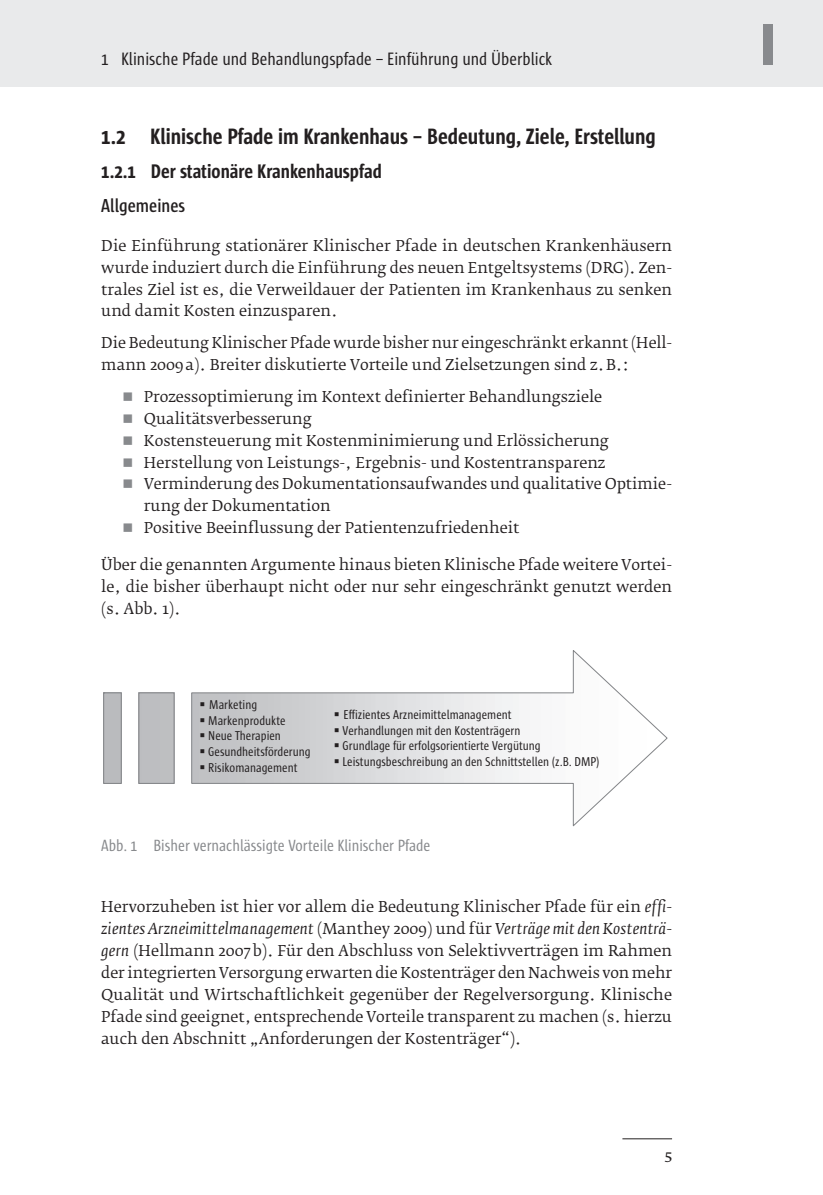
<style>
.page{position:relative;width:823px;height:1195px;background:#fff}
.page>*{position:absolute;margin:0;border:0;box-sizing:border-box;transform-origin:0 0}
.t1{font:800 59.5px "Sun Cd";color:#888a8d}
.t2{font:700 22.75px "Sun Cd";color:#231f20}
.t3{font:700 20.12px "Sun Cd";color:#231f20}
.t4{font:600 19.25px "Sun Cd";color:#231f20}
.t5{font:18.38px "Sun Cd";color:#231f20}
.t6{font:16.62px "Sun Cd";color:#888a8d}
.t7{font:15.75px "Fedra Serif B Pro";color:#231f20}
.t8{font:14.88px/21.9px "Fedra Serif B Pro";color:#231f20;text-align:justify}
.t9{font:13.12px/15.8px "Sun Cd";color:#231f20}
.s1{font-style:italic}
</style>
<div class="page">
<hr style="left:0;top:0;width:2px;height:86px;background:#e9eaeb">
<hr style="left:622px;top:1138px;width:50px;height:1px;background:#231f20">
<div style="left:2px;top:0;width:821px;height:86px;background:#e9eaeb"></div>
<svg style="left:139px;top:650px;width:528px;height:176px"></svg>
<div style="left:104px;top:693px;width:17px;height:90px;border:1px solid #828487"></div>
<svg style="left:201px;top:702px;width:3px;height:4px"></svg>
<svg style="left:201px;top:718px;width:3px;height:4px"></svg>
<svg style="left:201px;top:733px;width:3px;height:4px"></svg>
<svg style="left:201px;top:749px;width:3px;height:4px"></svg>
<svg style="left:201px;top:765px;width:3px;height:4px"></svg>
<svg style="left:335px;top:712px;width:4px;height:4px"></svg>
<svg style="left:335px;top:728px;width:4px;height:4px"></svg>
<svg style="left:335px;top:743px;width:4px;height:4px"></svg>
<svg style="left:335px;top:759px;width:4px;height:4px"></svg>
<p class="t5" style="left:101px;top:52px;width:452px">1 Klinische Pfade und Behandlungspfade – Einführung und Überblick</p>
<h2 class="t2" style="left:101px;top:127px;width:556px">1.2 Klinische Pfade im Krankenhaus – Bedeutung, Ziele, Erstellung</h2>
<h3 class="t3" style="left:101px;top:163px;width:282px">1.2.1 Der stationäre Krankenhauspfad</h3>
<p class="t4" style="left:101px;top:198px;width:85px">Allgemeines</p>
<p class="t8" style="left:101px;top:236px;width:572px">Die Einführung stationärer Klinischer Pfade in deutschen Krankenhäusern wurde induziert durch die Einführung des neuen Entgeltsystems (DRG). Zen&shy;trales Ziel ist es, die Verweildauer der Patienten im Krankenhaus zu senken und damit Kosten einzusparen.</p>
<p class="t8" style="left:101px;top:333px;width:572px">Die Bedeutung Klinischer Pfade wurde bisher nur eingeschränkt erkannt (Hell&shy;mann 2009 a). Breiter diskutierte Vorteile und Zielsetzungen sind z. B.:</p>
<p class="t8" style="left:144px;top:387px;width:529px;text-align:left">Prozessoptimierung im Kontext definierter Behandlungsziele Qualitätsverbesserung<br>Kostensteuerung mit Kostenminimierung und Erlössicherung Herstellung von Leistungs-, Ergebnis- und Kostentransparenz Verminderung des Dokumentationsaufwandes und qualitative Optimie&shy;rung der Dokumentation<br>Positive Beeinflussung der Patientenzufriedenheit</p>
<p class="t8" style="left:101px;top:555px;width:572px">Über die genannten Argumente hinaus bieten Klinische Pfade weitere Vortei&shy;le, die bisher überhaupt nicht oder nur sehr eingeschränkt genutzt werden (s. Abb. 1).</p>
<p class="t9" style="left:208px;top:697px;width:104px">Marketing<br>Markenprodukte<br>Neue Therapien<br>Gesundheitsförderung<br>Risikomanagement</p>
<p class="t9" style="left:342px;top:707px;width:258px">Effizientes Arzneimittelmanagement<br>Verhandlungen mit den Kostenträgern<br>Grundlage für erfolgsorientierte Vergütung Leistungsbeschreibung an den Schnittstellen (z.B. DMP)</p>
<p class="t6" style="left:101px;top:839px;width:331px">Abb. 1 Bisher vernachlässigte Vorteile Klinischer Pfade</p>
<p class="t8" style="left:101px;top:897px;width:572px">Hervorzuheben ist hier vor allem die Bedeutung Klinischer Pfade für ein <span class="s1">effi&shy;zientes Arzneimittelmanagement</span> (Manthey 2009) und für <span class="s1">Verträge mit den Kostenträ&shy;gern</span> (Hellmann 2007 b). Für den Abschluss von Selektivverträgen im Rahmen der integrierten Versorgung erwarten die Kostenträger den Nachweis von mehr Qualität und Wirtschaftlichkeit gegenüber der Regelversorgung. Klinische Pfade sind geeignet, entsprechende Vorteile transparent zu machen (s. hierzu auch den Abschnitt „Anforderungen der Kostenträger“).</p>
<p class="t7" style="left:664px;top:1147px;width:9px">5</p>
<h1 class="t1" style="left:760px;top:24px;width:17px">I</h1>
</div>
